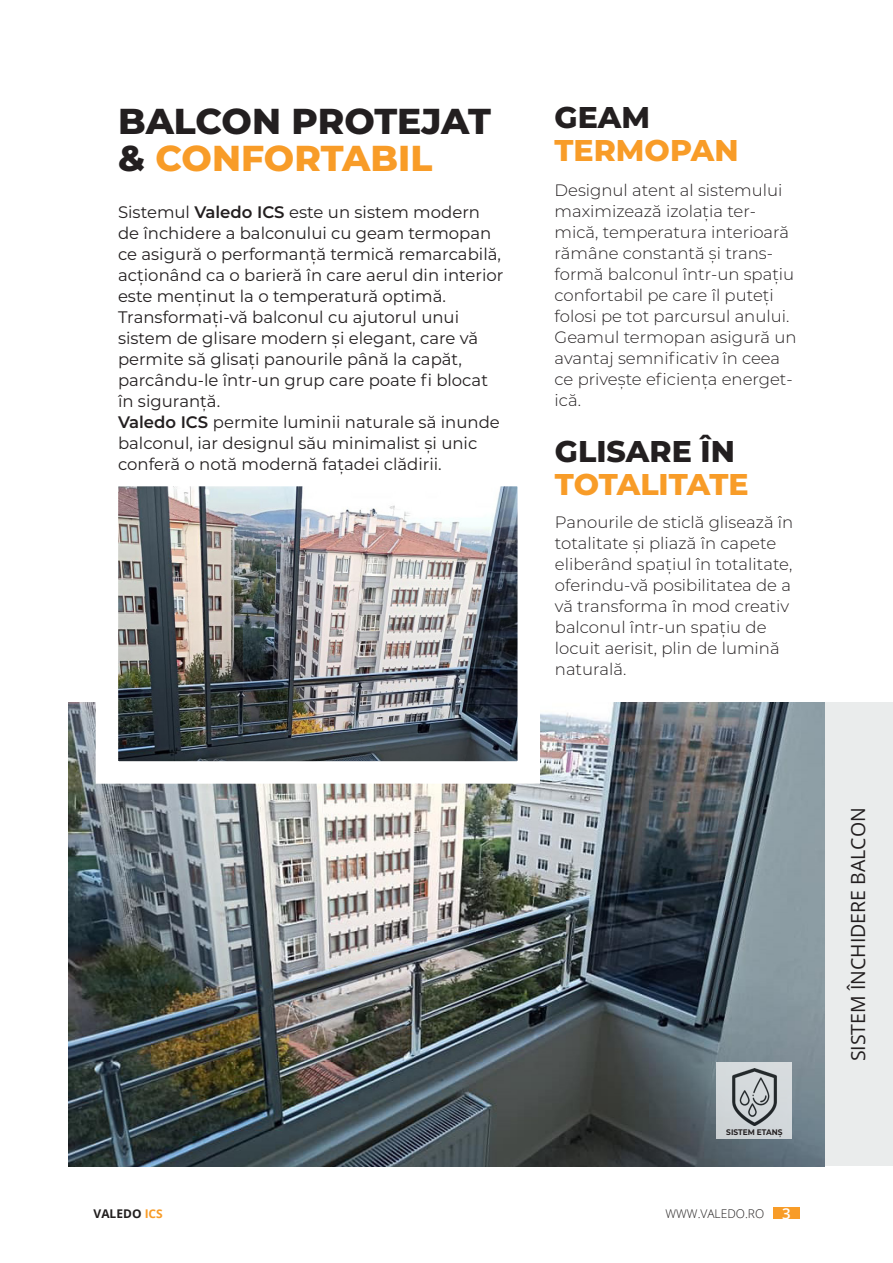
<style>
.page{position:relative;width:893px;height:1263px;background:#fff}
.page>*{position:absolute;margin:0;border:0;box-sizing:border-box;transform-origin:0 0}
.Big_title{font:800 36px/37.5px "Montserrat";color:#231f20}
.Big_title-2{font:800 30px "Montserrat";color:#f89c28}
.Big_title-3{font:800 30px "Montserrat";color:#231f20}
.Big_title-4{font:19.5px "Open Sans";color:#231f20}
.title_1{font:16.65px/21px "Montserrat";color:#231f20}
.title_1-2{font:300 16.5px/21px "Montserrat";color:#231f20}
.t1{font:300 12px "Open Sans";color:#211e1e}
.t2{font:700 12px "Open Sans";color:#211e1e}
.t3{font:700 8.1px "Montserrat";color:#231f20;scale:.92 1}
.s1{color:#f89c28}
.s2{font-weight:600}
.s3{font-weight:600;font-size:15px;color:#fff}
</style>
<div class="page">
<div style="left:773px;top:1207px;width:27px;height:12px;background:#f89c28"></div>
<img style="left:68px;top:703px;width:757px;height:463px">
<img style="left:119px;top:487px;width:398px;height:274px">
<div style="left:717px;top:1062px;width:75px;height:76px;background:#d2d8db"></div>
<img style="left:732px;top:1068px;width:45px;height:58px">
<div style="left:825px;top:703px;width:68px;height:463px;background:#e9ebec"></div>
<p class="Big_title" style="left:118px;top:100px;width:374px">BALCON PROTEJAT &amp; <span class="s1">CONFORTABIL</span></p>
<p class="title_1" style="left:118px;top:201px;width:387px">Sistemul <span class="s2">Valedo ICS</span> este un sistem modern de închidere a balconului cu geam termopan ce asigură o performanță termică remarcabilă, acționând ca o barieră în care aerul din interior este menținut la o temperatură optimă.</p>
<p class="title_1" style="left:118px;top:306px;width:371px">Transformați-vă balconul cu ajutorul unui sistem de glisare modern și elegant, care vă permite să glisați panourile până la capăt, parcându-le într-un grup care poate fi blocat în siguranță.</p>
<p class="title_1" style="left:118px;top:411px;width:383px"><span class="s2">Valedo ICS</span> permite luminii naturale să inunde balconul, iar designul său minimalist și unic conferă o notă modernă fațadei clădirii.</p>
<p class="Big_title-3" style="left:555px;top:95px;width:97px">GEAM</p>
<p class="Big_title-2" style="left:555px;top:128px;width:185px">TERMOPAN</p>
<p class="title_1-2" style="left:555px;top:179px;width:243px">Designul atent al sistemului maximizează izolația ter&shy;mică, temperatura interioară rămâne constantă și trans&shy;formă balconul într-un spațiu confortabil pe care îl puteți folosi pe tot parcursul anului.<br>Geamul termopan asigură un avantaj semnificativ în ceea ce privește eficiența energet&shy;ică.</p>
<p class="Big_title-3" style="left:555px;top:429px;width:181px">GLISARE ÎN</p>
<p class="Big_title-2" style="left:555px;top:462px;width:195px">TOTALITATE</p>
<p class="title_1-2" style="left:555px;top:511px;width:240px">Panourile de sticlă glisează în totalitate și pliază în capete eliberând spațiul în totalitate, oferindu-vă posibilitatea de a vă transforma în mod creativ balconul într-un spațiu de locuit aerisit, plin de lumină naturală.</p>
<p class="t3" style="left:726px;top:1127px;width:63px">SISTEM ETANȘ</p>
<p class="t2" style="left:94px;top:1205px;width:71px">VALEDO <span class="s1">ICS</span></p>
<p class="t1" style="left:665px;top:1205px;width:127px">WWW.VALEDO.RO <span class="s3">3</span></p>
<p class="Big_title-4" style="left:845px;top:1061px;width:255px;rotate:-90deg">SISTEM ÎNCHIDERE BALCON</p>
</div>
